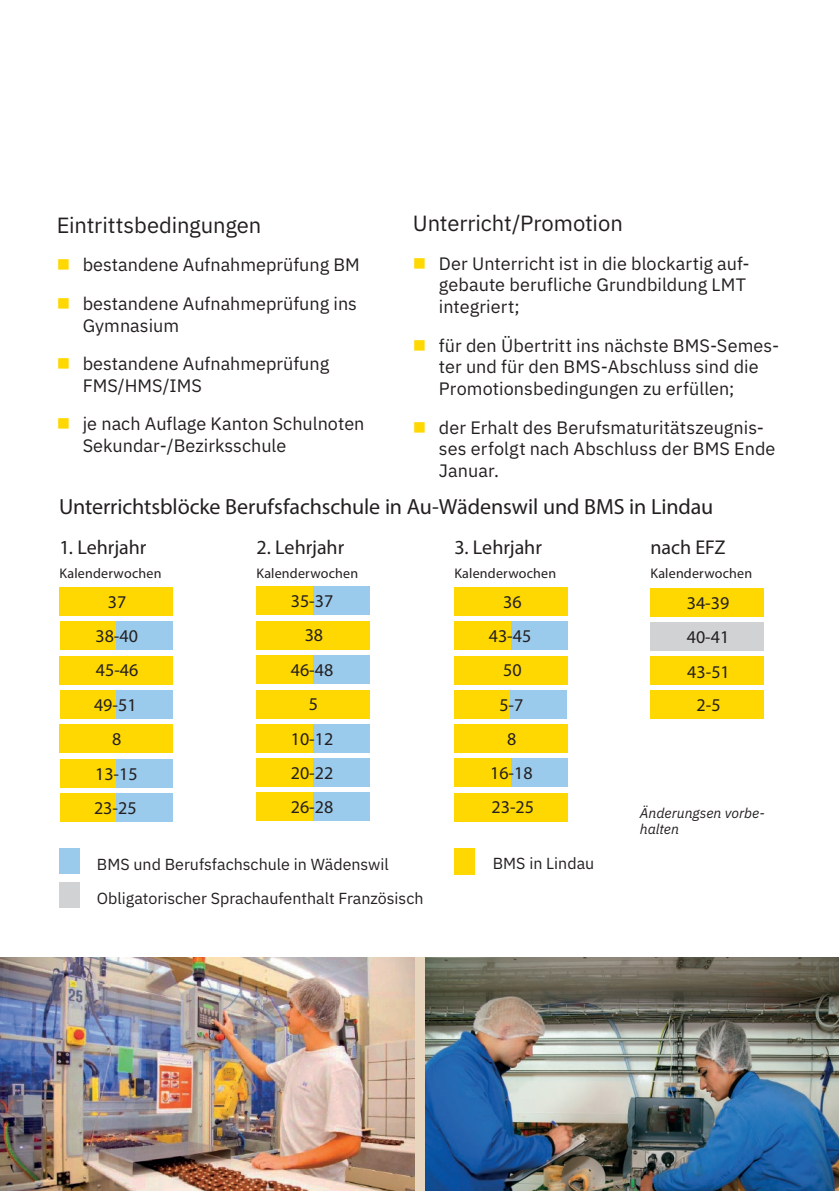
<style>
.page{position:relative;width:840px;height:1191px;background:#fff}
.page>*{position:absolute;margin:0;border:0;box-sizing:border-box;transform-origin:0 0}
.Head{font:22px "Myriad Pro";letter-spacing:-.005em;color:#231f20}
.Head-2{font:22px "IBM Plex Sans";letter-spacing:-.005em;color:#231f20}
.Head-3{font:20px "Myriad Pro";letter-spacing:-.005em;color:#231f20}
.Head-4{font:18px/21.6px "IBM Plex Sans";color:#231f20}
.t1{font:18px "Myriad Pro";color:#231f20}
.t2{font:16px "IBM Plex Sans";color:#231f20}
.Head-5{font:14px "Myriad Pro";letter-spacing:.015em;color:#231f20}
.t3{font:italic 14px/16.8px "IBM Plex Sans";color:#231f20}
.s1{color:#ffd801}
</style>
<div class="page">
<div style="left:0;top:957px;width:425px;height:234px;background:#e7d5bd"></div>
<img style="left:0;top:957px;width:414px;height:234px">
<img style="left:425px;top:957px;width:413px;height:234px">
<div style="left:60px;top:882px;width:20px;height:25px;background:#d1d2d4"></div>
<div style="left:454px;top:848px;width:20px;height:26px;background:#ffd801"></div>
<div style="left:60px;top:621px;width:56px;height:29px;background:#ffd801"></div>
<div style="left:116px;top:621px;width:57px;height:29px;background:#9acaec"></div>
<div style="left:59px;top:656px;width:113px;height:28px;background:#ffd801"></div>
<div style="left:60px;top:690px;width:56px;height:28px;background:#ffd801"></div>
<div style="left:116px;top:690px;width:57px;height:28px;background:#9acaec"></div>
<div style="left:60px;top:759px;width:56px;height:28px;background:#ffd801"></div>
<div style="left:116px;top:759px;width:57px;height:28px;background:#9acaec"></div>
<div style="left:60px;top:793px;width:56px;height:28px;background:#ffd801"></div>
<div style="left:116px;top:793px;width:57px;height:28px;background:#9acaec"></div>
<div style="left:256px;top:587px;width:57px;height:28px;background:#ffd801"></div>
<div style="left:313px;top:587px;width:56px;height:28px;background:#9acaec"></div>
<div style="left:256px;top:655px;width:57px;height:28px;background:#ffd801"></div>
<div style="left:313px;top:655px;width:56px;height:28px;background:#9acaec"></div>
<div style="left:256px;top:792px;width:57px;height:28px;background:#ffd801"></div>
<div style="left:313px;top:792px;width:56px;height:28px;background:#9acaec"></div>
<div style="left:256px;top:758px;width:57px;height:28px;background:#ffd801"></div>
<div style="left:313px;top:758px;width:56px;height:28px;background:#9acaec"></div>
<div style="left:256px;top:724px;width:57px;height:28px;background:#ffd801"></div>
<div style="left:313px;top:724px;width:56px;height:28px;background:#9acaec"></div>
<div style="left:454px;top:621px;width:56px;height:29px;background:#ffd801"></div>
<div style="left:510px;top:621px;width:57px;height:29px;background:#9acaec"></div>
<div style="left:453px;top:690px;width:57px;height:28px;background:#ffd801"></div>
<div style="left:510px;top:690px;width:57px;height:28px;background:#9acaec"></div>
<div style="left:454px;top:758px;width:56px;height:29px;background:#ffd801"></div>
<div style="left:510px;top:758px;width:57px;height:29px;background:#9acaec"></div>
<div style="left:59px;top:587px;width:113px;height:29px;background:#ffd801"></div>
<div style="left:256px;top:621px;width:113px;height:28px;background:#ffd801"></div>
<div style="left:650px;top:691px;width:113px;height:28px;background:#ffd801"></div>
<div style="left:453px;top:793px;width:114px;height:28px;background:#ffd801"></div>
<div style="left:650px;top:622px;width:113px;height:28px;background:#d1d2d4"></div>
<div style="left:453px;top:587px;width:114px;height:29px;background:#ffd801"></div>
<div style="left:650px;top:588px;width:113px;height:28px;background:#ffd801"></div>
<div style="left:453px;top:656px;width:114px;height:28px;background:#ffd801"></div>
<div style="left:650px;top:656px;width:113px;height:28px;background:#ffd801"></div>
<div style="left:59px;top:724px;width:113px;height:28px;background:#ffd801"></div>
<div style="left:256px;top:690px;width:113px;height:28px;background:#ffd801"></div>
<div style="left:453px;top:724px;width:114px;height:29px;background:#ffd801"></div>
<div style="left:60px;top:848px;width:20px;height:25px;background:#9acaec"></div>
<p class="Head-2" style="left:57px;top:208px;width:206px">Eintrittsbedingungen</p>
<p class="Head-4" style="left:57px;top:253px;width:304px"><span class="s1">■</span> bestandene Aufnahmeprüfung BM</p>
<p class="Head-4" style="left:83px;top:291px;width:275px;text-indent:-26px"><span class="s1">■</span> bestandene Aufnahmeprüfung ins<br>Gymnasium</p>
<p class="Head-4" style="left:83px;top:351px;width:248px;text-indent:-26px"><span class="s1">■</span> bestandene Aufnahmeprüfung<br>FMS/HMS/IMS</p>
<p class="Head-4" style="left:83px;top:412px;width:283px;text-indent:-26px"><span class="s1">■</span> je nach Auflage Kanton Schulnoten<br>Sekundar-/Bezirksschule</p>
<p class="Head-2" style="left:412px;top:207px;width:211px">Unterricht/Promotion</p>
<p class="Head-4" style="left:438px;top:251px;width:312px;text-indent:-26px"><span class="s1">■</span> Der Unterricht ist in die blockartig auf&shy;gebaute berufliche Grundbildung LMT integriert;</p>
<p class="Head-4" style="left:438px;top:333px;width:342px;text-indent:-26px"><span class="s1">■</span> für den Übertritt ins nächste BMS-Semes&shy;ter und für den BMS-Abschluss sind die<br>Promotionsbedingungen zu erfüllen;</p>
<p class="Head-4" style="left:438px;top:415px;width:338px;text-indent:-26px"><span class="s1">■</span> der Erhalt des Berufsmaturitätszeugnis&shy;ses erfolgt nach Abschluss der BMS Ende<br>Januar.</p>
<p class="Head" style="left:59px;top:492px;width:655px">Unterrichtsblöcke Berufsfachschule in Au-Wädenswil und BMS in Lindau</p>
<p class="Head-3" style="left:60px;top:534px;width:88px">1. Lehrjahr</p>
<p class="Head-5" style="left:60px;top:564px;width:103px">Kalenderwochen</p>
<p class="Head-3" style="left:256px;top:534px;width:89px">2. Lehrjahr</p>
<p class="Head-5" style="left:256px;top:564px;width:103px">Kalenderwochen</p>
<p class="Head-3" style="left:454px;top:534px;width:89px">3. Lehrjahr</p>
<p class="Head-5" style="left:454px;top:564px;width:103px">Kalenderwochen</p>
<p class="Head-3" style="left:650px;top:534px;width:77px">nach EFZ</p>
<p class="Head-5" style="left:650px;top:564px;width:103px">Kalenderwochen</p>
<p class="t1" style="left:108px;top:590px;width:20px">37</p>
<p class="t1" style="left:290px;top:590px;width:44px">35-37</p>
<p class="t1" style="left:503px;top:590px;width:20px">36</p>
<p class="t1" style="left:686px;top:591px;width:44px">34-39</p>
<p class="t1" style="left:95px;top:625px;width:44px">38-40</p>
<p class="t1" style="left:96px;top:659px;width:44px">45-46</p>
<p class="t1" style="left:94px;top:693px;width:44px">49-51</p>
<p class="t1" style="left:304px;top:624px;width:20px">38</p>
<p class="t1" style="left:290px;top:658px;width:44px">46-48</p>
<p class="t1" style="left:308px;top:692px;width:11px">5</p>
<p class="t1" style="left:488px;top:625px;width:44px">43-45</p>
<p class="t1" style="left:686px;top:626px;width:44px">40-41</p>
<p class="t1" style="left:503px;top:659px;width:20px">50</p>
<p class="t1" style="left:687px;top:660px;width:44px">43-51</p>
<p class="t1" style="left:499px;top:693px;width:25px">5-7</p>
<p class="t1" style="left:696px;top:694px;width:25px">2-5</p>
<p class="t1" style="left:112px;top:727px;width:11px">8</p>
<p class="t1" style="left:290px;top:727px;width:44px">10-12</p>
<p class="t1" style="left:506px;top:727px;width:11px">8</p>
<p class="t1" style="left:95px;top:762px;width:44px">13-15</p>
<p class="t1" style="left:94px;top:796px;width:44px">23-25</p>
<p class="t1" style="left:290px;top:761px;width:44px">20-22</p>
<p class="t1" style="left:290px;top:796px;width:44px">26-28</p>
<p class="t1" style="left:490px;top:762px;width:44px">16-18</p>
<p class="t1" style="left:491px;top:796px;width:44px">23-25</p>
<p class="t3" style="left:639px;top:803px;width:127px">Änderungsen vorbe&shy;halten</p>
<p class="t2" style="left:97px;top:852px;width:293px">BMS und Berufsfachschule in Wädenswil</p>
<p class="t2" style="left:492px;top:851px;width:103px">BMS in Lindau</p>
<p class="t2" style="left:97px;top:886px;width:328px">Obligatorischer Sprachaufenthalt Französisch</p>
</div>
